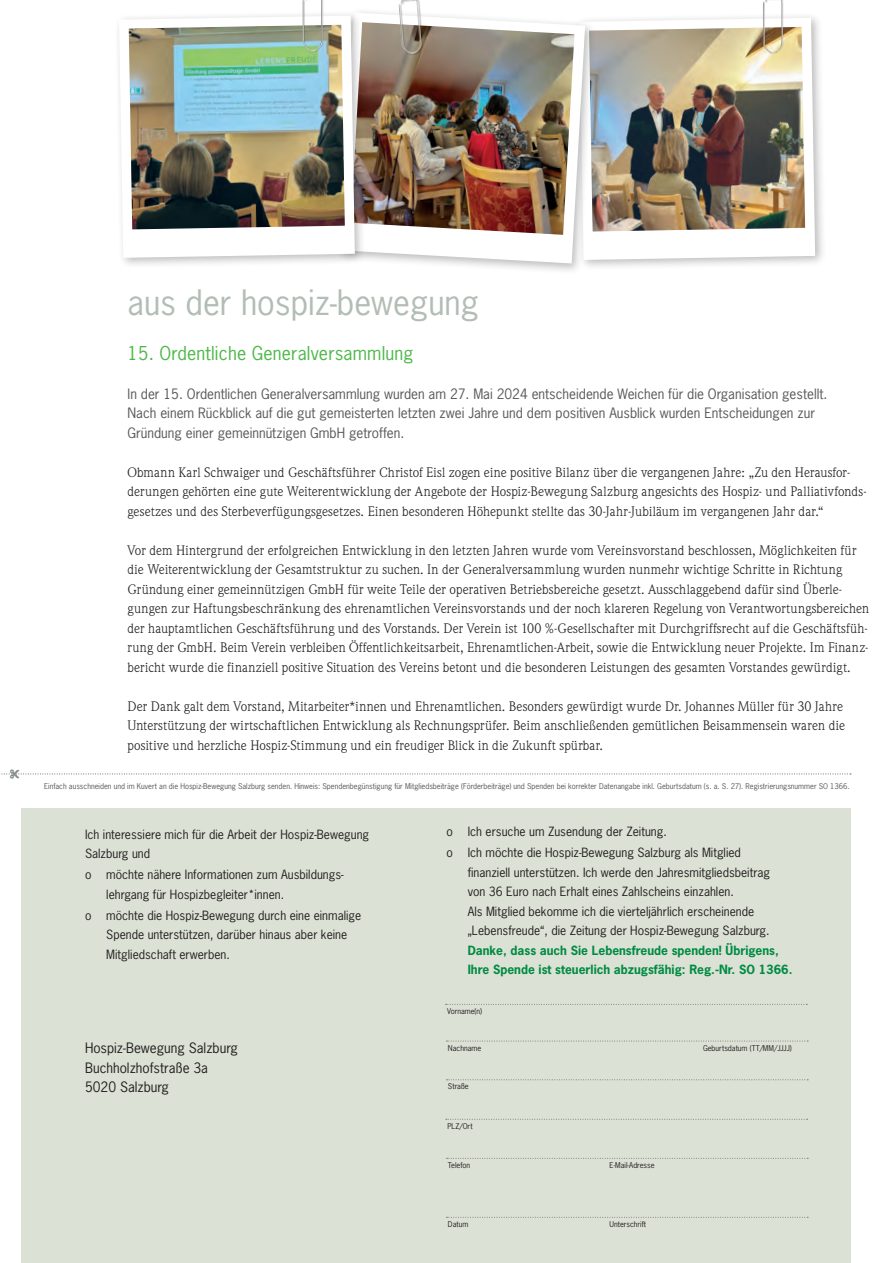
<style>
.page{position:relative;width:893px;height:1263px;background:#fff}
.page>*{position:absolute;margin:0;border:0;box-sizing:border-box;transform-origin:0 0}
.t1{font:33px "News Gothic Std";color:#b2bdb5}
.t2{font:18px "News Gothic Std";letter-spacing:.01em;color:#4cb848}
.t3{font:13.5px/19.5px "Weidemann Std";letter-spacing:.01em;color:#231f20}
.t4{font:13.5px/19.5px "News Gothic Std";color:#57585a}
.t5{font:13.5px/19.5px "News Gothic Std";color:#231f20}
.t6{font:12px/19.5px "News Gothic Std";color:#231f20}
.t7{font:700 12px/19.5px "News Gothic Std";color:#008b43}
.t8{font:7.5px "News Gothic Std";color:#57585a}
.t9{font:7.5px "News Gothic Std";color:#231f20}
</style>
<div class="page">
<div style="left:574px;top:12px;width:252px;height:259px;background:#231f20;opacity:.3"></div>
<svg style="left:596px;top:18px;width:219px;height:242px"></svg>
<img style="left:596px;top:27px;width:209px;height:204px">
<img style="left:741px;top:0;width:64px;height:57px">
<div style="left:21px;top:808px;width:829px;height:455px;background:#dbe1d4"></div>
<svg style="left:446px;top:1217px;width:362px;height:1px"></svg>
<svg style="left:446px;top:1041px;width:362px;height:1px"></svg>
<svg style="left:446px;top:1079px;width:362px;height:1px"></svg>
<svg style="left:446px;top:1158px;width:362px;height:1px"></svg>
<svg style="left:446px;top:1004px;width:361px;height:1px"></svg>
<svg style="left:446px;top:1119px;width:362px;height:1px"></svg>
<div style="left:335px;top:7px;width:261px;height:268px;background:#231f20;opacity:.3"></div>
<svg style="left:366px;top:13px;width:219px;height:250px"></svg>
<img style="left:366px;top:22px;width:208px;height:213px">
<img style="left:377px;top:0;width:68px;height:61px">
<div style="left:114px;top:10px;width:252px;height:259px;background:#231f20;opacity:.3"></div>
<svg style="left:119px;top:16px;width:236px;height:242px"></svg>
<img style="left:129px;top:25px;width:216px;height:204px">
<img style="left:281px;top:0;width:63px;height:55px">
<svg style="left:1px;top:773px;width:850px;height:2px"></svg>
<h1 class="t1" style="left:128px;top:281px;width:353px">aus der hospiz-bewegung</h1>
<h2 class="t2" style="left:128px;top:341px;width:287px">15. Ordentliche Generalversammlung</h2>
<p class="t4" style="left:128px;top:384px;width:701px">In der 15. Ordentlichen Generalversammlung wurden am 27. Mai 2024 entscheidende Weichen für die Organisation gestellt.<br>Nach einem Rückblick auf die gut gemeisterten letzten zwei Jahre und dem positiven Ausblick wurden Entscheidungen zur<br>Gründung einer gemeinnützigen GmbH getroffen.</p>
<p class="t3" style="left:128px;top:462px;width:740px">Obmann Karl Schwaiger und Geschäftsführer Christof Eisl zogen eine positive Bilanz über die vergangenen Jahre: „Zu den Herausfor&shy;derungen gehörten eine gute Weiterentwicklung der Angebote der Hospiz-Bewegung Salzburg angesichts des Hospiz- und Palliativfonds&shy;gesetzes und des Sterbeverfügungsgesetzes. Einen besonderen Höhepunkt stellte das 30-Jahr-Jubiläum im vergangenen Jahr dar.“</p>
<p class="t3" style="left:128px;top:540px;width:743px">Vor dem Hintergrund der erfolgreichen Entwicklung in den letzten Jahren wurde vom Vereinsvorstand beschlossen, Möglichkeiten für die Weiterentwicklung der Gesamtstruktur zu suchen. In der Generalversammlung wurden nunmehr wichtige Schritte in Richtung Gründung einer gemeinnützigen GmbH für weite Teile der operativen Betriebsbereiche gesetzt. Ausschlaggebend dafür sind Überle&shy;gungen zur Haftungsbeschränkung des ehrenamtlichen Vereinsvorstands und der noch klareren Regelung von Verantwortungsbereichen der hauptamtlichen Geschäftsführung und des Vorstands. Der Verein ist 100 %-Gesellschafter mit Durchgriffsrecht auf die Geschäftsfüh&shy;rung der GmbH. Beim Verein verbleiben Öffentlichkeitsarbeit, Ehrenamtlichen-Arbeit, sowie die Entwicklung neuer Projekte. Im Finanz&shy;bericht wurde die finanziell positive Situation des Vereins betont und die besonderen Leistungen des gesamten Vorstandes gewürdigt.</p>
<p class="t3" style="left:128px;top:696px;width:719px">Der Dank galt dem Vorstand, Mitarbeiter*innen und Ehrenamtlichen. Besonders gewürdigt wurde Dr. Johannes Müller für 30 Jahre<br>Unterstützung der wirtschaftlichen Entwicklung als Rechnungsprüfer. Beim anschließenden gemütlichen Beisammensein waren die positive und herzliche Hospiz-Stimmung und ein freudiger Blick in die Zukunft spürbar.</p>
<p class="t8" style="left:44px;top:781px;width:807px">Einfach ausschneiden und im Kuvert an die Hospiz-Bewegung Salzburg senden. Hinweis: Spendenbegünstigung für Mitgliedsbeiträge (Förderbeiträge) und Spenden bei korrekter Datenangabe inkl. Geburtsdatum (s. a. S. 27). Registrierungsnummer SO 1366.</p>
<p class="t6" style="left:85px;top:824px;width:286px">Ich interessiere mich für die Arbeit der Hospiz-Bewegung<br>Salzburg und</p>
<p class="t6" style="left:106px;top:865px;width:239px;text-indent:-21px">o möchte nähere Informationen zum Ausbildungs&shy;lehrgang für Hospizbegleiter*innen.</p>
<p class="t6" style="left:106px;top:905px;width:257px;text-indent:-21px">o möchte die Hospiz-Bewegung durch eine einmalige<br>Spende unterstützen, darüber hinaus aber keine<br>Mitgliedschaft erwerben.</p>
<p class="t6" style="left:446px;top:821px;width:296px;line-height:21px">o Ich ersuche um Zusendung der Zeitung.<br>o Ich möchte die Hospiz-Bewegung Salzburg als Mitglied</p>
<p class="t6" style="left:468px;top:862px;width:304px">finanziell unterstützen. Ich werde den Jahresmitgliedsbeitrag von 36 Euro nach Erhalt eines Zahlscheins einzahlen.<br>Als Mitglied bekomme ich die vierteljährlich erscheinende „Lebensfreude“, die Zeitung der Hospiz-Bewegung Salzburg.</p>
<p class="t7" style="left:468px;top:940px;width:326px">Danke, dass auch Sie Lebensfreude spenden! Übrigens,<br>Ihre Spende ist steuerlich abzugsfähig: Reg.-Nr. SO 1366.</p>
<p class="t9" style="left:447px;top:1006px;width:37px">Vorname(n)</p>
<p class="t5" style="left:85px;top:1038px;width:154px">Hospiz-Bewegung Salzburg<br>Buchholzhofstraße 3a<br>5020 Salzburg</p>
<p class="t9" style="left:448px;top:1043px;width:35px">Nachname</p>
<p class="t9" style="left:703px;top:1043px;width:90px">Geburtsdatum (TT/MM/JJJJ)</p>
<p class="t9" style="left:448px;top:1081px;width:22px">Straße</p>
<p class="t9" style="left:447px;top:1121px;width:27px">PLZ/Ort</p>
<p class="t9" style="left:448px;top:1160px;width:24px">Telefon</p>
<p class="t9" style="left:610px;top:1160px;width:47px">E-Mail-Adresse</p>
<p class="t9" style="left:448px;top:1219px;width:22px">Datum</p>
<p class="t9" style="left:610px;top:1219px;width:38px">Unterschrift</p>
</div>
